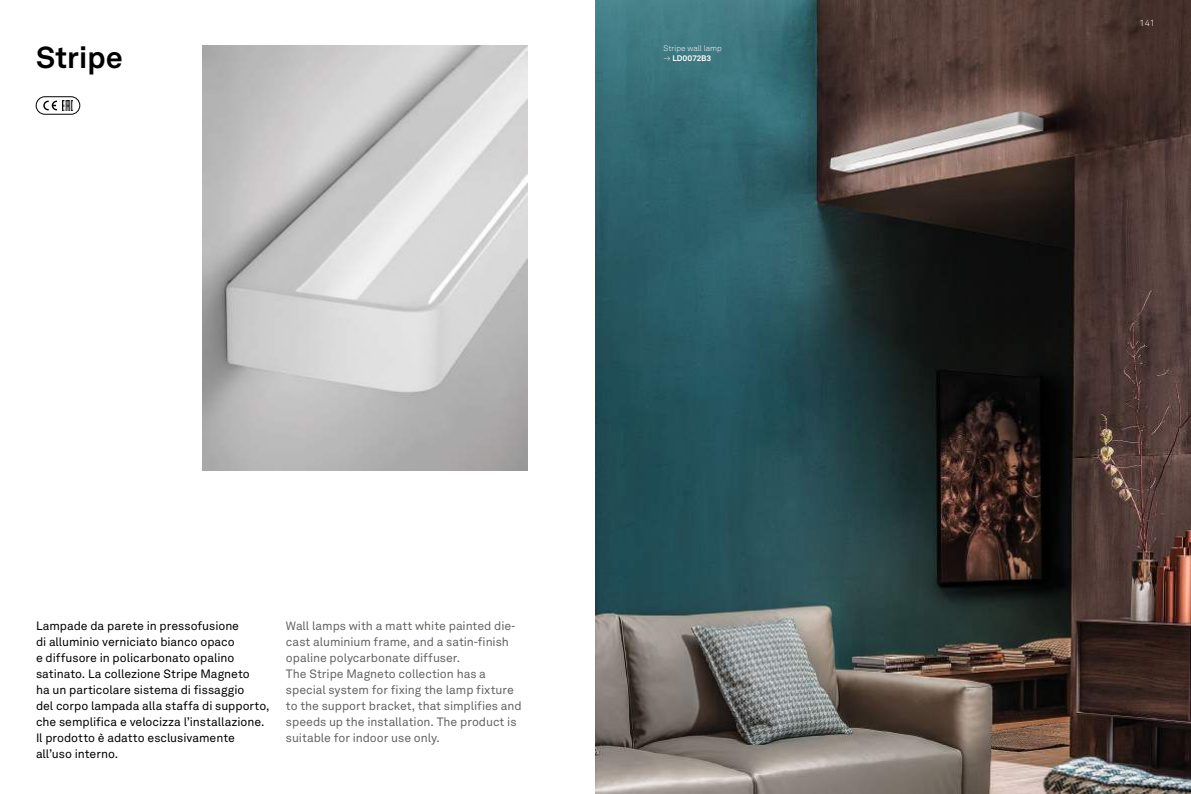
<style>
.page{position:relative;width:1191px;height:794px;background:#fff}
.page>*{position:absolute;margin:0;border:0;box-sizing:border-box;transform-origin:0 0}
.t1{font:700 30px "Akkurat LL";color:#000}
.t2{font:12px/16px "Akkurat LL";letter-spacing:-.005em;color:#000}
.t3{font:12px/16px "Akkurat LL";letter-spacing:-.005em;color:#636362}
.t4{font:300 9px "Akkurat";color:#fff}
.t5{font:300 8px "Akkurat LL";color:#fff}
.t6{font:700 8px "Akkurat LL";color:#fff}
.s1{font-weight:300}
</style>
<div class="page">
<img style="left:203px;top:45px;width:324px;height:426px">
<img style="left:596px;top:0;width:595px;height:794px">
<div style="left:36px;top:97px;width:44px;height:17px;border:1px solid #000;border-radius:9px"></div>
<svg style="left:43px;top:101px;width:14px;height:9px"></svg>
<svg style="left:63px;top:101px;width:10px;height:10px"></svg>
<h1 class="t1" style="left:36px;top:34px;width:88px">Stripe</h1>
<p class="t5" style="left:663px;top:43px;width:60px">Stripe wall lamp</p>
<p class="t6" style="left:663px;top:52px;width:49px"><span class="s1">→</span> LD0072B3</p>
<p class="t2" style="left:36px;top:617px;width:235px">Lampade da parete in pressofusione<br>di alluminio verniciato bianco opaco<br>e diffusore in policarbonato opalino satinato. La collezione Stripe Magneto<br>ha un particolare sistema di fissaggio<br>del corpo lampada alla staffa di supporto, che semplifica e velocizza l’installazione.<br>Il prodotto è adatto esclusivamente all’uso interno.</p>
<p class="t3" style="left:286px;top:617px;width:237px">Wall lamps with a matt white painted die&shy;cast aluminium frame, and a satin-finish opaline polycarbonate diffuser.<br>The Stripe Magneto collection has a special system for fixing the lamp fixture to the support bracket, that simplifies and speeds up the installation. The product is suitable for indoor use only.</p>
<p class="t4" style="left:1139px;top:18px;width:17px">141</p>
</div>
